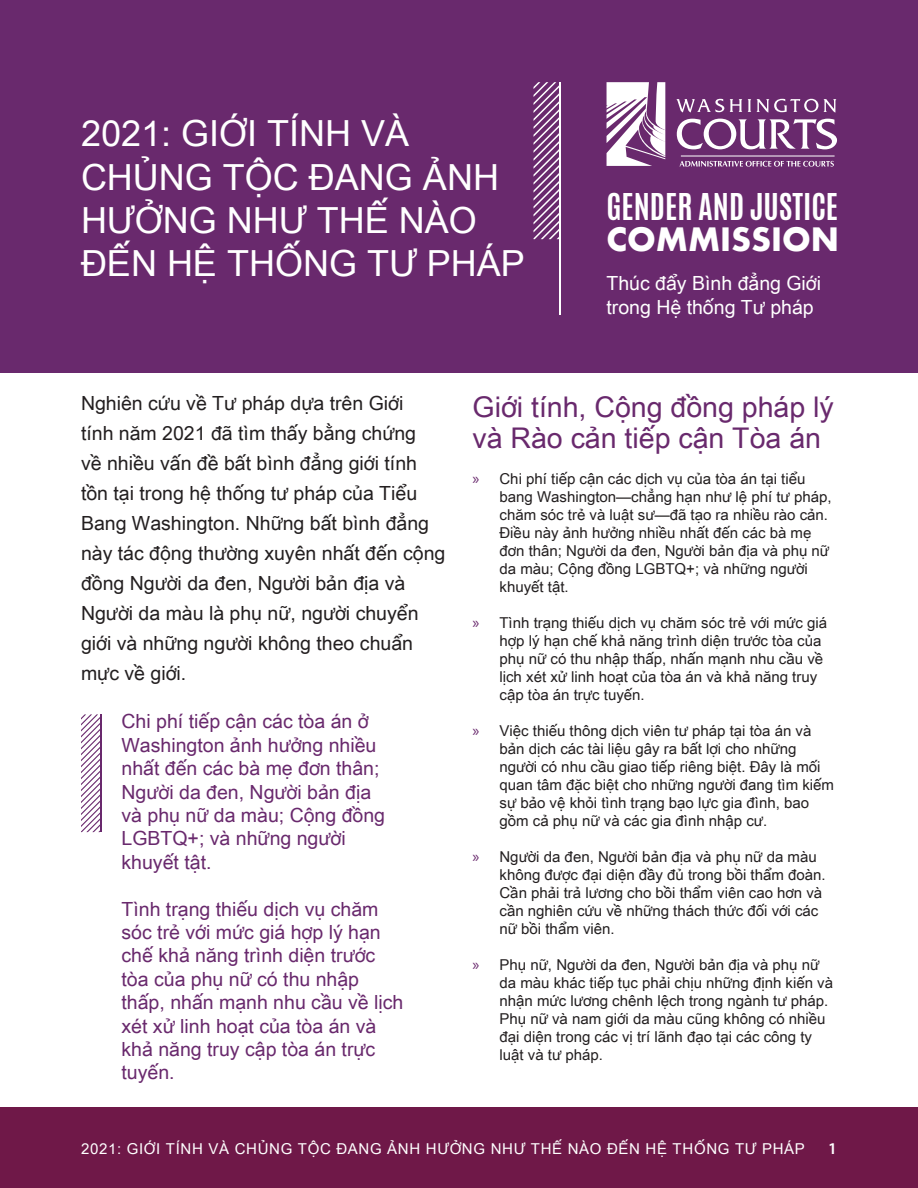
<style>
.page{position:relative;width:918px;height:1188px;background:#fff}
.page>*{position:absolute;margin:0;border:0;box-sizing:border-box;transform-origin:0 0}
.t1{font:36px/43.2px "Arial Unicode MS";color:#fff}
.t2{font:700 35.1px "Aharoni";color:#fff}
.t3{font:700 30.9px "Antonio";color:#fff}
.t4{font:28.5px/31.5px "Arial Unicode MS";color:#69296d}
.Myriad_Pro_12_Regula{font:19.5px/23.4px "Arial Unicode MS";color:#69296d}
.t5{font:19.5px/30px "Arial Unicode MS";color:#231f20}
.t6{font:19.5px/23.4px "Arial Unicode MS";color:#fff}
.t7{font:600 16.5px "Myriad Pro";color:#fff}
.t8{font:15px/18px "Arial Unicode MS";color:#231f20}
.t9{font:15px "Arial Unicode MS";letter-spacing:.045em;color:#fff}
.s1{font-family:"Myriad Pro";font-size:16.5px;color:#69296d}
</style>
<div class="page">
<div style="left:0;top:0;width:918px;height:373px;background:#69296d"></div>
<svg style="left:676px;top:99px;width:161px;height:50px"></svg>
<svg style="left:607px;top:82px;width:58px;height:84px"></svg>
<svg style="left:679px;top:161px;width:155px;height:6px"></svg>
<hr style="left:681px;top:156px;width:154px;height:1px;background:#fff">
<svg style="left:534px;top:82px;width:25px;height:157px"></svg>
<hr style="left:559px;top:82px;width:2px;height:232px;background:#fff">
<div style="left:0;top:1107px;width:918px;height:81px;background:#6f1848"></div>
<svg style="left:81px;top:714px;width:19px;height:118px"></svg>
<hr style="left:100px;top:714px;width:1px;height:118px;background:#69296d">
<p class="t1" style="left:81px;top:111px;width:445px">2021: GIỚI TÍNH VÀ<br>CHỦNG TỘC ĐANG ẢNH<br>HƯỞNG NHƯ THẾ NÀO<br>ĐẾN HỆ THỐNG TƯ PHÁP</p>
<p class="t3" style="left:607px;top:183px;width:233px">GENDER AND JUSTICE</p>
<p class="t2" style="left:607px;top:225px;width:234px">COMMISSION</p>
<p class="t6" style="left:607px;top:271px;width:216px">Thúc đẩy Bình đẳng Giới trong Hệ thống Tư pháp</p>
<p class="t5" style="left:81px;top:388px;width:366px">Nghiên cứu về Tư pháp dựa trên Giới<br>tính năm 2021 đã tìm thấy bằng chứng<br>về nhiều vấn đề bất bình đẳng giới tính tồn tại trong hệ thống tư pháp của Tiểu<br>Bang Washington. Những bất bình đẳng này tác động thường xuyên nhất đến cộng đồng Người da đen, Người bản địa và<br>Người da màu là phụ nữ, người chuyển giới và những người không theo chuẩn mực về giới.</p>
<p class="Myriad_Pro_12_Regula" style="left:122px;top:709px;width:265px">Chi phí tiếp cận các tòa án ở<br>Washington ảnh hưởng nhiều nhất đến các bà mẹ đơn thân;<br>Người da đen, Người bản địa và phụ nữ da màu; Cộng đồng<br>LGBTQ+; và những người khuyết tật.</p>
<p class="Myriad_Pro_12_Regula" style="left:122px;top:897px;width:283px">Tình trạng thiếu dịch vụ chăm sóc trẻ với mức giá hợp lý hạn chế khả năng trình diện trước tòa của phụ nữ có thu nhập thấp, nhấn mạnh nhu cầu về lịch xét xử linh hoạt của tòa án và khả năng truy cập tòa án trực tuyến.</p>
<p class="t4" style="left:472px;top:390px;width:363px">Giới tính, Cộng đồng pháp lý và Rào cản tiếp cận Tòa án</p>
<p class="t8" style="left:500px;top:470px;width:334px;text-indent:-27px"><span class="s1">»</span> Chi phí tiếp cận các dịch vụ của tòa án tại tiểu bang Washington—chẳng hạn như lệ phí tư pháp, chăm sóc trẻ và luật sư—đã tạo ra nhiều rào cản.<br>Điều này ảnh hưởng nhiều nhất đến các bà mẹ đơn thân; Người da đen, Người bản địa và phụ nữ da màu; Cộng đồng LGBTQ+; và những người khuyết tật.</p>
<p class="t8" style="left:500px;top:614px;width:329px;text-indent:-27px"><span class="s1">»</span> Tình trạng thiếu dịch vụ chăm sóc trẻ với mức giá hợp lý hạn chế khả năng trình diện trước tòa của phụ nữ có thu nhập thấp, nhấn mạnh nhu cầu về lịch xét xử linh hoạt của tòa án và khả năng truy cập tòa án trực tuyến.</p>
<p class="t8" style="left:500px;top:722px;width:336px;text-indent:-27px"><span class="s1">»</span> Việc thiếu thông dịch viên tư pháp tại tòa án và bản dịch các tài liệu gây ra bất lợi cho những người có nhu cầu giao tiếp riêng biệt. Đây là mối quan tâm đặc biệt cho những người đang tìm kiếm sự bảo vệ khỏi tình trạng bạo lực gia đình, bao gồm cả phụ nữ và các gia đình nhập cư.</p>
<p class="t8" style="left:500px;top:848px;width:328px;text-indent:-27px"><span class="s1">»</span> Người da đen, Người bản địa và phụ nữ da màu không được đại diện đầy đủ trong bồi thẩm đoàn.<br>Cần phải trả lương cho bồi thẩm viên cao hơn và cần nghiên cứu về những thách thức đối với các nữ bồi thẩm viên.</p>
<p class="t8" style="left:500px;top:956px;width:335px;text-indent:-27px"><span class="s1">»</span> Phụ nữ, Người da đen, Người bản địa và phụ nữ da màu khác tiếp tục phải chịu những định kiến và nhận mức lương chênh lệch trong ngành tư pháp.<br>Phụ nữ và nam giới da màu cũng không có nhiều đại diện trong các vị trí lãnh đạo tại các công ty luật và tư pháp.</p>
<p class="t9" style="left:81px;top:1138px;width:725px">2021: GIỚI TÍNH VÀ CHỦNG TỘC ĐANG ẢNH HƯỞNG NHƯ THẾ NÀO ĐẾN HỆ THỐNG TƯ PHÁP</p>
<p class="t7" style="left:828px;top:1138px;width:10px">1</p>
</div>
